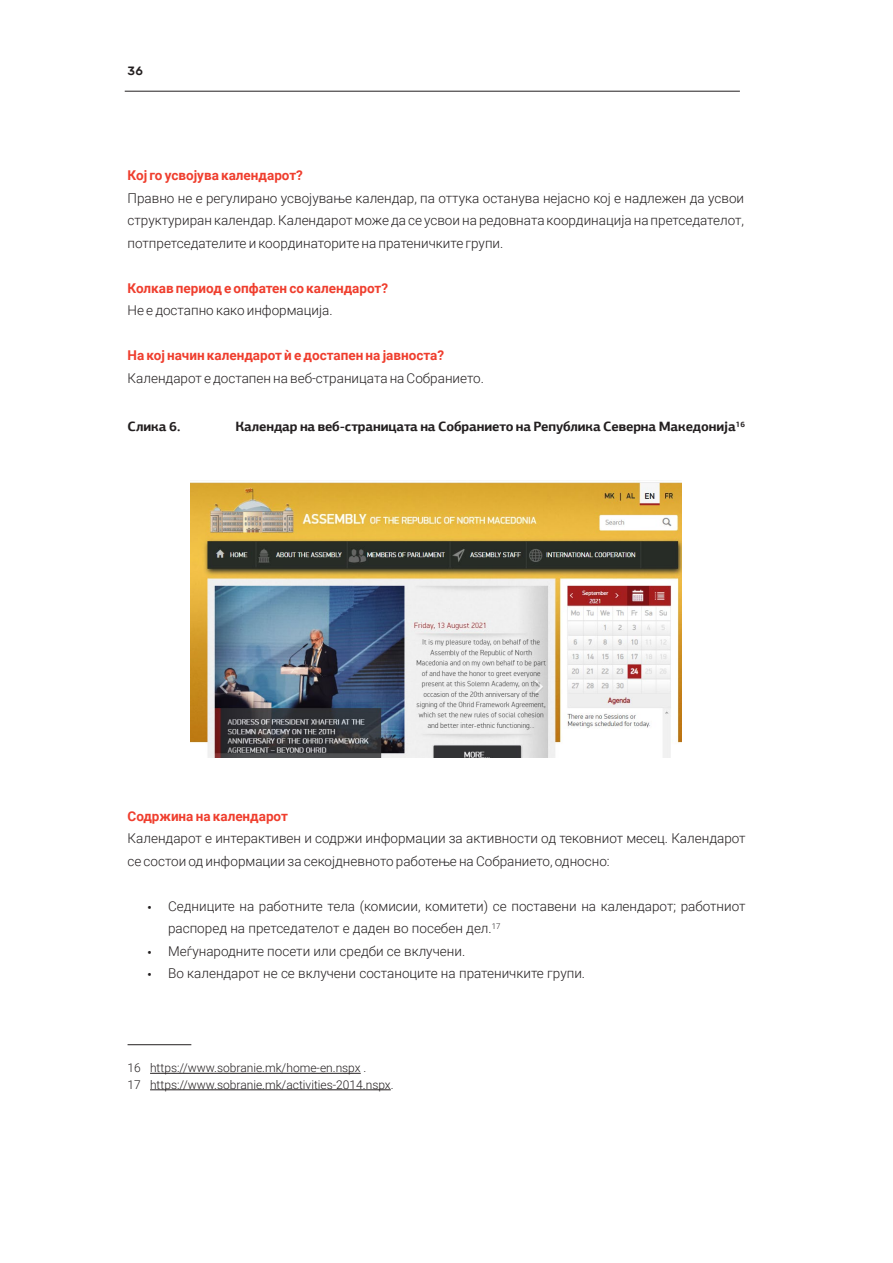
<style>
.page{position:relative;width:893px;height:1263px;background:#fff}
.page>*{position:absolute;margin:0;border:0;box-sizing:border-box;transform-origin:0 0}
.t1{font:300 13.5px/22.5px "Roboto";color:#231f20}
.t2{font:700 13.5px "Roboto";color:#ef3e2e}
.t3{font:700 13.5px "PF Agora Sans Pro";letter-spacing:-.01em;color:#231f20}
.FOOTNOTES{font:300 12px "Roboto";color:#231f20}
.t4{font:500 12px "Rubik";color:#231f20}
.s1{font-family:"PF Agora Serif Pro";font-weight:400}
</style>
<div class="page">
<hr style="left:125px;top:91px;width:615px;height:1px;background:#231f20">
<img style="left:190px;top:480px;width:492px;height:278px">
<hr style="left:150px;top:1073px;width:211px;height:1px;background:#231f20">
<hr style="left:150px;top:1089px;width:241px;height:1px;background:#231f20">
<hr style="left:128px;top:1044px;width:63px;height:1px;background:#231f20">
<p class="t4" style="left:128px;top:64px;width:17px">36</p>
<p class="t2" style="left:128px;top:166px;width:177px">Кој го усвојува календарот?</p>
<p class="t1" style="left:128px;top:186px;width:618px;text-align:justify">Правно не е регулирано усвојување календар, па оттука останува нејасно кој е надлежен да усвои структуриран календар. Календарот може да се усвои на редовната координација на претседателот, потпретседателите и координаторите на пратеничките групи.</p>
<p class="t2" style="left:128px;top:278px;width:262px">Колкав период е опфатен со календарот?</p>
<p class="t1" style="left:128px;top:299px;width:207px">Не е достапно како информација.</p>
<p class="t2" style="left:128px;top:346px;width:318px">На кој начин календарот ѝ е достапен на јавноста?</p>
<p class="t1" style="left:128px;top:366px;width:358px">Календарот е достапен на веб-страницата на Собранието.</p>
<p class="t3" style="left:128px;top:418px;width:55px">Слика 6.</p>
<p class="t3" style="left:236px;top:418px;width:511px">Календар на веб-страницата на Собранието на Република Северна Македонија<sup>16</sup></p>
<p class="t2" style="left:128px;top:806px;width:162px">Содржина на календарот</p>
<p class="t1" style="left:128px;top:826px;width:620px">Календарот е интерактивен и содржи информации за активности од тековниот месец. Календарот се состои од информации за секојдневното работење на Собранието, односно:</p>
<p class="t1" style="left:168px;top:894px;width:579px;text-indent:-21px"><span class="s1">•</span> Седниците на работните тела (комисии, комитети) се поставени на календарот; работниот распоред на претседателот е даден во посебен дел.<sup>17</sup></p>
<p class="t1" style="left:147px;top:939px;width:320px"><span class="s1">•</span> Меѓународните посети или средби се вклучени.</p>
<p class="t1" style="left:147px;top:961px;width:440px"><span class="s1">•</span> Во календарот не се вклучени состаноците на пратеничките групи.</p>
<p class="FOOTNOTES" style="left:128px;top:1060px;width:240px">16 https://www.sobranie.mk/home-en.nspx .</p>
<p class="FOOTNOTES" style="left:128px;top:1076px;width:268px">17 https://www.sobranie.mk/activities-2014.nspx.</p>
</div>
